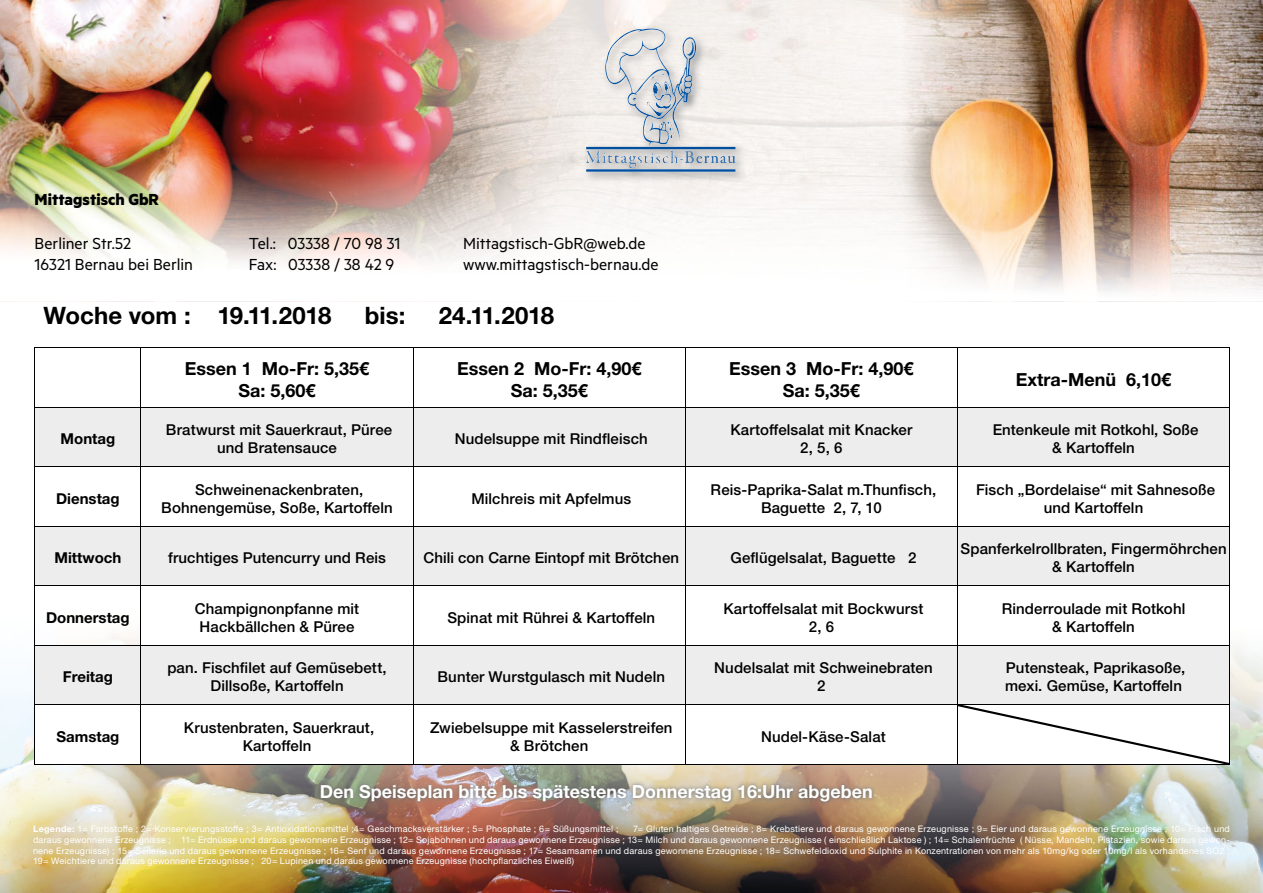
<style>
.page{position:relative;width:1263px;height:893px;background:#fff}
.page>*{position:absolute;margin:0;border:0;box-sizing:border-box;transform-origin:0 0}
.t1{font:700 24px "Helvetica Neue";letter-spacing:-.005em;color:#000}
.t2{font:18px/21.6px "Metric";color:#000}
.t3{font:700 18px/21.6px "Helvetica Neue";color:#000;text-align:center}
.t4{font:700 18px "Helvetica Neue";color:#fff}
.t5{font:700 18px "Metric";color:#000}
.t6{font:500 15px/18px "Helvetica Neue";letter-spacing:.01em;color:#000;text-align:center}
.t7{font:700 15px "Helvetica Neue";color:#000}
.t8{font:9px/10.8px "Helvetica Neue";letter-spacing:.025em;color:#fff;text-align:justify}
.s1{font-weight:700}
</style>
<div class="page">
<img style="left:0;top:591px;width:1263px;height:302px">
<img style="left:0;top:0;width:1263px;height:146px">
<img style="left:0;top:146px;width:1263px;height:156px">
<img style="left:583px;top:25px;width:163px;height:158px">
<img style="left:605px;top:29px;width:91px;height:117px">
<svg style="left:688px;top:60px;width:2px;height:14px"></svg>
<img style="left:687px;top:42px;width:7px;height:14px">
<img style="left:586px;top:147px;width:149px;height:25px">
<svg style="left:685px;top:151px;width:50px;height:12px"></svg>
<div style="left:36px;top:408px;width:1193px;height:58px;background:#ededed"></div>
<svg style="left:36px;top:467px;width:921px;height:297px"></svg>
<svg style="left:36px;top:527px;width:1193px;height:177px;fill:#ededed"></svg>
<hr style="left:413px;top:348px;width:1px;height:59px;background:#000">
<hr style="left:685px;top:348px;width:1px;height:59px;background:#000">
<hr style="left:957px;top:348px;width:1px;height:59px;background:#000">
<hr style="left:1229px;top:348px;width:1px;height:59px;background:#000">
<hr style="left:413px;top:407px;width:1px;height:59px;background:#000">
<hr style="left:685px;top:407px;width:1px;height:59px;background:#000">
<hr style="left:957px;top:407px;width:1px;height:59px;background:#000">
<hr style="left:1229px;top:407px;width:1px;height:59px;background:#000">
<hr style="left:413px;top:467px;width:1px;height:59px;background:#000">
<hr style="left:685px;top:467px;width:1px;height:59px;background:#000">
<hr style="left:957px;top:467px;width:1px;height:59px;background:#000">
<hr style="left:1229px;top:467px;width:1px;height:59px;background:#000">
<hr style="left:413px;top:526px;width:1px;height:59px;background:#000">
<hr style="left:685px;top:526px;width:1px;height:59px;background:#000">
<hr style="left:957px;top:526px;width:1px;height:59px;background:#000">
<hr style="left:1229px;top:526px;width:1px;height:59px;background:#000">
<hr style="left:413px;top:586px;width:1px;height:59px;background:#000">
<hr style="left:685px;top:586px;width:1px;height:59px;background:#000">
<hr style="left:957px;top:586px;width:1px;height:59px;background:#000">
<hr style="left:1229px;top:586px;width:1px;height:59px;background:#000">
<hr style="left:413px;top:645px;width:1px;height:59px;background:#000">
<hr style="left:685px;top:645px;width:1px;height:59px;background:#000">
<hr style="left:957px;top:645px;width:1px;height:59px;background:#000">
<hr style="left:1229px;top:645px;width:1px;height:59px;background:#000">
<hr style="left:413px;top:705px;width:1px;height:59px;background:#000">
<hr style="left:685px;top:705px;width:1px;height:59px;background:#000">
<hr style="left:957px;top:705px;width:1px;height:59px;background:#000">
<hr style="left:1229px;top:705px;width:1px;height:59px;background:#000">
<hr style="left:141px;top:348px;width:1px;height:59px;background:#000">
<hr style="left:141px;top:407px;width:1px;height:59px;background:#000">
<hr style="left:141px;top:467px;width:1px;height:59px;background:#000">
<hr style="left:141px;top:526px;width:1px;height:59px;background:#000">
<hr style="left:141px;top:586px;width:1px;height:59px;background:#000">
<hr style="left:141px;top:645px;width:1px;height:59px;background:#000">
<hr style="left:141px;top:705px;width:1px;height:59px;background:#000">
<hr style="left:35px;top:347px;width:106px;height:1px;background:#000">
<hr style="left:35px;top:348px;width:1px;height:59px;background:#000">
<hr style="left:141px;top:347px;width:1089px;height:1px;background:#000">
<hr style="left:35px;top:407px;width:106px;height:1px;background:#000">
<hr style="left:35px;top:407px;width:1px;height:59px;background:#000">
<hr style="left:141px;top:407px;width:1089px;height:1px;background:#000">
<hr style="left:35px;top:466px;width:106px;height:1px;background:#000">
<hr style="left:35px;top:467px;width:1px;height:59px;background:#000">
<hr style="left:141px;top:466px;width:1089px;height:1px;background:#000">
<hr style="left:35px;top:526px;width:106px;height:1px;background:#000">
<hr style="left:35px;top:526px;width:1px;height:59px;background:#000">
<hr style="left:141px;top:526px;width:1089px;height:1px;background:#000">
<hr style="left:35px;top:585px;width:106px;height:1px;background:#000">
<hr style="left:35px;top:586px;width:1px;height:59px;background:#000">
<hr style="left:141px;top:585px;width:1089px;height:1px;background:#000">
<hr style="left:35px;top:645px;width:106px;height:1px;background:#000">
<hr style="left:35px;top:645px;width:1px;height:59px;background:#000">
<hr style="left:141px;top:645px;width:1089px;height:1px;background:#000">
<hr style="left:35px;top:704px;width:106px;height:1px;background:#000">
<hr style="left:35px;top:705px;width:1px;height:59px;background:#000">
<hr style="left:141px;top:704px;width:1089px;height:1px;background:#000">
<hr style="left:35px;top:764px;width:1195px;height:1px;background:#000">
<svg style="left:958px;top:705px;width:271px;height:59px"></svg>
<img style="left:316px;top:781px;width:560px;height:25px">
<img style="left:638px;top:150px;width:40px;height:13px">
<img style="left:589px;top:154px;width:47px;height:14px">
<h2 class="t5" style="left:35px;top:193px;width:126px">Mittagstisch GbR</h2>
<h2 class="t2" style="left:35px;top:234px;width:160px">Berliner Str.52<br>16321 Bernau bei Berlin</h2>
<h2 class="t2" style="left:249px;top:234px;width:153px">Tel.: 03338 / 70 98 31<br>Fax: 03338 / 38 42 9</h2>
<h2 class="t2" style="left:463px;top:234px;width:197px">Mittagstisch-GbR@web.de www.mittagstisch-bernau.de</h2>
<h1 class="t1" style="left:44px;top:307px;width:289px">Woche vom : 19.11.2018</h1>
<h1 class="t1" style="left:365px;top:307px;width:42px">bis:</h1>
<h1 class="t1" style="left:439px;top:307px;width:117px">24.11.2018</h1>
<h2 class="t3" style="left:185px;top:360px;width:186px">Essen 1 Mo-Fr: 5,35€<br>Sa: 5,60€</h2>
<h2 class="t3" style="left:457px;top:360px;width:186px">Essen 2 Mo-Fr: 4,90€<br>Sa: 5,35€</h2>
<h2 class="t3" style="left:729px;top:360px;width:186px">Essen 3 Mo-Fr: 4,90€<br>Sa: 5,35€</h2>
<h2 class="t3" style="left:1016px;top:371px;width:157px">Extra-Menü 6,10€</h2>
<h3 class="t7" style="left:61px;top:433px;width:56px">Montag</h3>
<h3 class="t6" style="left:166px;top:422px;width:228px">Bratwurst mit Sauerkraut, Püree und Bratensauce</h3>
<h3 class="t6" style="left:455px;top:431px;width:195px">Nudelsuppe mit Rindfleisch</h3>
<h3 class="t6" style="left:730px;top:422px;width:183px">Kartoffelsalat mit Knacker<br>2, 5, 6</h3>
<h3 class="t6" style="left:993px;top:422px;width:207px">Entenkeule mit Rotkohl, Soße &amp; Kartoffeln</h3>
<h3 class="t7" style="left:56px;top:493px;width:65px">Dienstag</h3>
<h3 class="t6" style="left:161px;top:482px;width:233px">Schweinenackenbraten,<br>Bohnengemüse, Soße, Kartoffeln</h3>
<h3 class="t6" style="left:471px;top:491px;width:161px">Milchreis mit Apfelmus</h3>
<h3 class="t6" style="left:711px;top:482px;width:227px">Reis-Paprika-Salat m.Thunfisch,<br>Baguette 2, 7, 10</h3>
<h3 class="t6" style="left:976px;top:482px;width:241px">Fisch „Bordelaise“ mit Sahnesoße und Kartoffeln</h3>
<h3 class="t7" style="left:54px;top:553px;width:68px">Mittwoch</h3>
<h3 class="t6" style="left:168px;top:550px;width:219px">fruchtiges Putencurry und Reis</h3>
<h3 class="t6" style="left:423px;top:550px;width:257px">Chili con Carne Eintopf mit Brötchen</h3>
<h3 class="t6" style="left:730px;top:550px;width:187px">Geflügelsalat, Baguette 2</h3>
<h3 class="t6" style="left:960px;top:541px;width:268px">Spanferkelrollbraten, Fingermöhrchen &amp; Kartoffeln</h3>
<h3 class="t7" style="left:46px;top:612px;width:85px">Donnerstag</h3>
<h3 class="t6" style="left:195px;top:601px;width:166px">Champignonpfanne mit<br>Hackbällchen &amp; Püree</h3>
<h3 class="t6" style="left:447px;top:610px;width:209px">Spinat mit Rührei &amp; Kartoffeln</h3>
<h3 class="t6" style="left:723px;top:601px;width:201px">Kartoffelsalat mit Bockwurst<br>2, 6</h3>
<h3 class="t6" style="left:1002px;top:601px;width:185px">Rinderroulade mit Rotkohl &amp; Kartoffeln</h3>
<h3 class="t7" style="left:63px;top:672px;width:51px">Freitag</h3>
<h3 class="t6" style="left:167px;top:660px;width:221px">pan. Fischfilet auf Gemüsebett,<br>Dillsoße, Kartoffeln</h3>
<h3 class="t6" style="left:438px;top:669px;width:229px">Bunter Wurstgulasch mit Nudeln</h3>
<h3 class="t6" style="left:714px;top:660px;width:220px">Nudelsalat mit Schweinebraten<br>2</h3>
<h3 class="t6" style="left:1005px;top:660px;width:182px;text-align:left">Putensteak, Paprikasoße, mexi. Gemüse, Kartoffeln</h3>
<h3 class="t7" style="left:56px;top:731px;width:65px">Samstag</h3>
<h3 class="t6" style="left:184px;top:720px;width:192px">Krustenbraten, Sauerkraut,<br>Kartoffeln</h3>
<h3 class="t6" style="left:430px;top:720px;width:244px">Zwiebelsuppe mit Kasselerstreifen &amp; Brötchen</h3>
<h3 class="t6" style="left:761px;top:729px;width:126px">Nudel-Käse-Salat</h3>
<h2 class="t4" style="left:320px;top:785px;width:555px">Den Speiseplan bitte bis spätestens Donnerstag 16:Uhr abgeben</h2>
<p class="t8" style="left:33px;top:824px;width:587px"><span class="s1">Legende:</span> 1= Farbstoffe ; 2= Konservierungsstoffe ; 3= Antioxidationsmittel ;4= Geschmacksverstärker ; 5= Phosphate ; 6= Süßungsmittel ;</p>
<p class="t8" style="left:33px;top:824px;width:1198px;text-indent:600px">7= Gluten haltiges Getreide ; 8= Krebstiere und daraus gewonnene Erzeugnisse ; 9= Eier und daraus gewonnene Erzeugnisse ; 10= Fisch und daraus gewonnene Erzeugnisse ; 11= Erdnüsse und daraus gewonnene Erzeugnisse ; 12= Sojabohnen und daraus gewonnene Erzeugnisse ; 13= Milch und daraus gewonnene Erzeugnisse ( einschließlich Laktose ) ; 14= Schalenfrüchte ( Nüsse, Mandeln, Pistazien, sowie daraus gewon&shy;nene Erzeugnisse) ; 15= Sellerie und daraus gewonnene Erzeugnisse ; 16= Senf und daraus gewonnene Erzeugnisse ; 17= Sesamsamen und daraus gewonnene Erzeugnisse ; 18= Schwefeldioxid und Sulphite in Konzentrationen von mehr als 10mg/kg oder 10mg/l als vorhandenes SO2 ; 19= Weichtiere und daraus gewonnene Erzeugnisse ; 20= Lupinen und daraus gewonnene Erzeugnisse (hochpflanzliches Eiweiß)</p>
</div>
